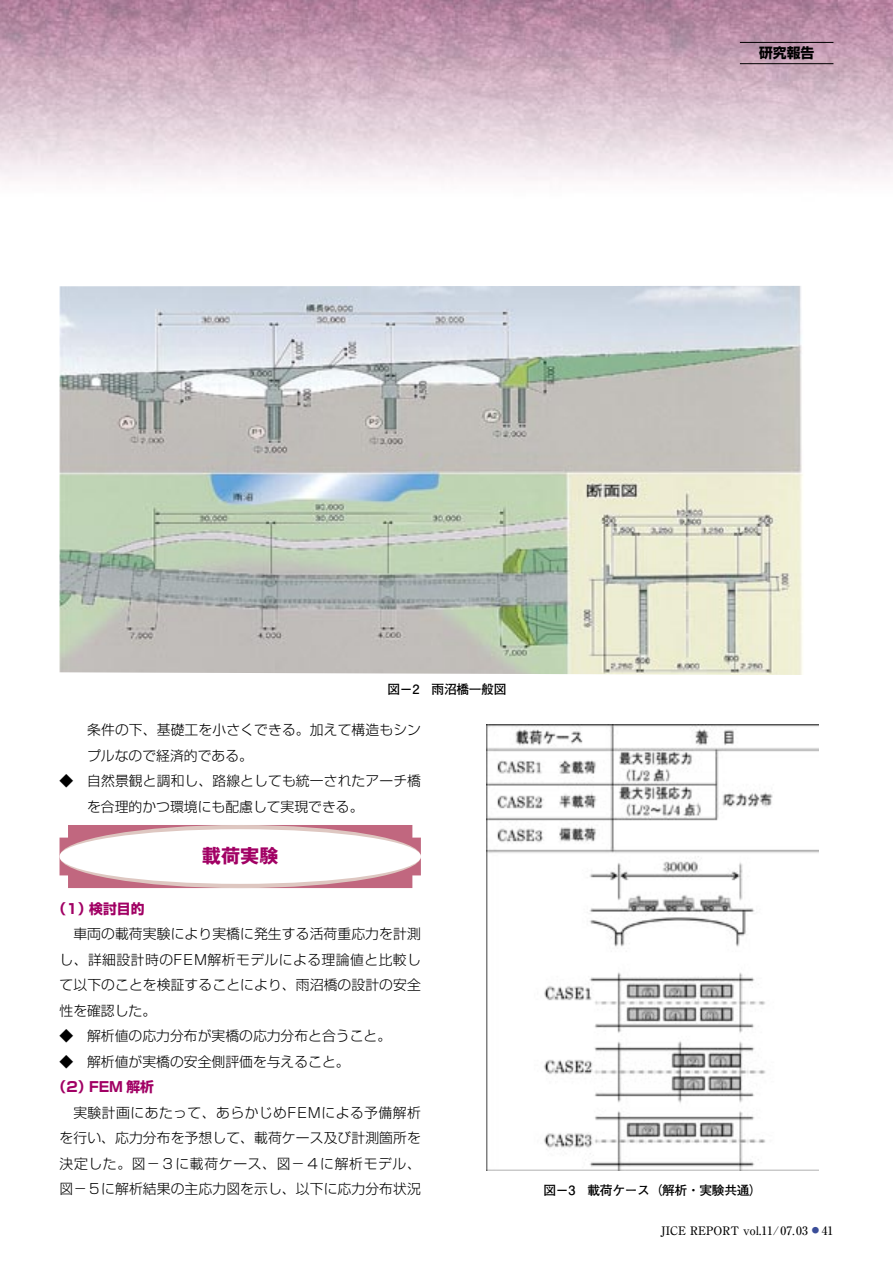
<style>
.page{position:relative;width:893px;height:1263px;background:#fff}
.page>*{position:absolute;margin:0;border:0;box-sizing:border-box;transform-origin:0 0}
.ノーマル{font:700 19.2px "Gothic MB101 Pro";color:#a10064}
.本文{font:300 13.8px/25.5px "Shin Go Pro";letter-spacing:.005em;color:#000}
.タイトル{font:700 13.8px "Shin Go Pro";color:#a10064}
.t1{font:700 13.8px "Shin Go Pro";color:#000}
.キャプション{font:700 12.75px "Futo Go B101 Pro";letter-spacing:-.025em;color:#000}
.ノーマル-2{font:500 11.7px "Ryumin Pro";color:#000}
.s1{font-size:7.5px;color:#3a4d98}
</style>
<div class="page">
<img style="left:0;top:0;width:893px;height:180px">
<hr style="left:740px;top:42px;width:93px;height:1px;background:#000">
<hr style="left:740px;top:63px;width:93px;height:1px;background:#000">
<svg style="left:60px;top:825px;width:361px;height:63px;background:#c6758b"></svg>
<div style="left:60px;top:825px;width:361px;height:63px;background:#dec7c1;border-radius:50%"></div>
<div style="left:60px;top:829px;width:361px;height:55px;background:#fff;border-radius:50%"></div>
<img style="left:60px;top:286px;width:743px;height:389px">
<img style="left:486px;top:724px;width:333px;height:446px">
<p class="t1" style="left:759px;top:41px;width:57px">研究報告</p>
<p class="キャプション" style="left:387px;top:678px;width:121px">図－2　雨沼橋一般図</p>
<p class="本文" style="left:87px;top:715px;width:335px">条件の下、基礎工を小さくできる。加えて構造もシンプルなので経済的である。</p>
<p class="本文" style="left:87px;top:766px;width:335px;text-indent:-28px">◆　 自然景観と調和し、路線としても統一されたアーチ橋を合理的かつ環境にも配慮して実現できる。</p>
<p class="ノーマル" style="left:202px;top:840px;width:78px">載荷実験</p>
<p class="タイトル" style="left:53px;top:897px;width:93px">（1）検討目的</p>
<p class="本文" style="left:60px;top:919px;width:363px;text-align:justify;text-indent:14px">車両の載荷実験により実橋に発生する活荷重応力を計測し、詳細設計時のFEM解析モデルによる理論値と比較して以下のことを検証することにより、雨沼橋の設計の安全性を確認した。</p>
<p class="本文" style="left:60px;top:1021px;width:333px">◆　解析値の応力分布が実橋の応力分布と合うこと。</p>
<p class="本文" style="left:60px;top:1047px;width:292px">◆　解析値が実橋の安全側評価を与えること。</p>
<p class="タイトル" style="left:53px;top:1076px;width:103px">（2）FEM 解析</p>
<p class="本文" style="left:60px;top:1098px;width:363px;text-align:justify;text-indent:14px">実験計画にあたって、あらかじめFEMによる予備解析を行い、応力分布を予想して、載荷ケース及び計測箇所を決定した。図－３に載荷ケース、図－４に解析モデル、図－５に解析結果の主応力図を示し、以下に応力分布状況</p>
<p class="キャプション" style="left:543px;top:1179px;width:220px">図－3　載荷ケース（解析・実験共通）</p>
<p class="ノーマル-2" style="left:661px;top:1221px;width:174px">JICE REPORT vol.11/07.03 <span class="s1">●</span> 41</p>
</div>
